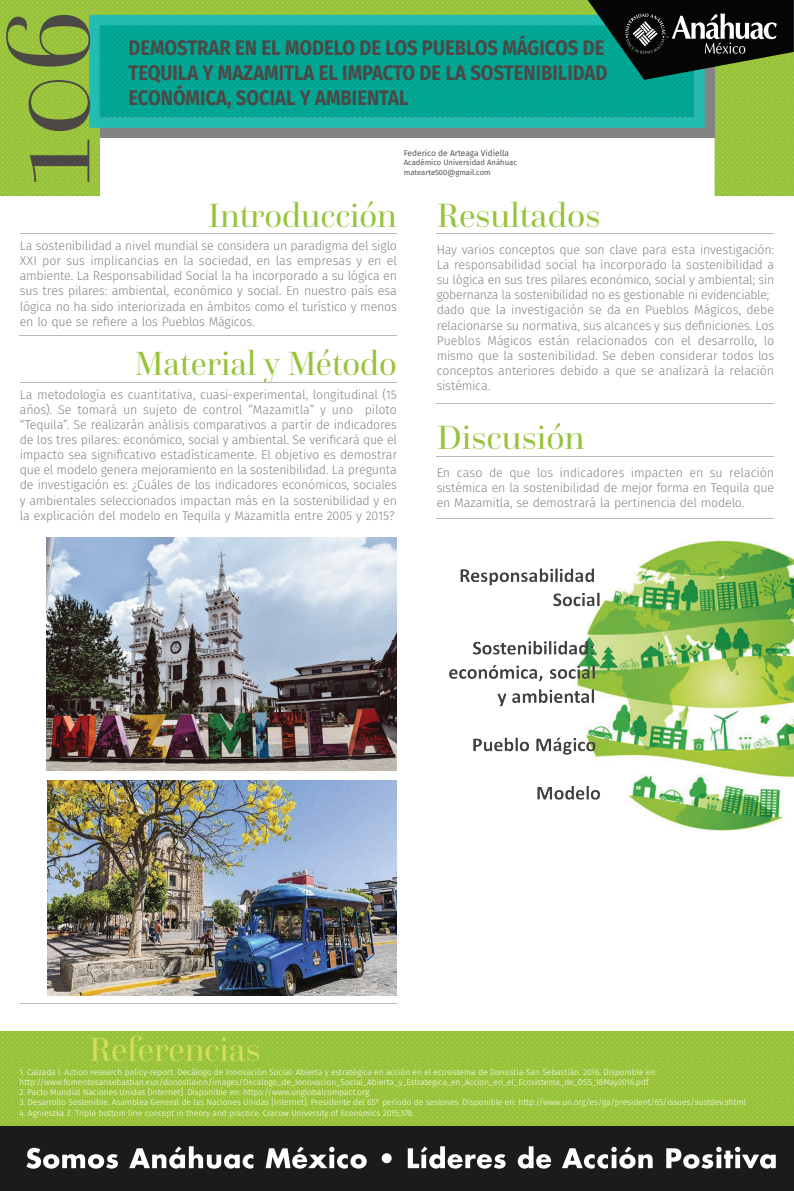
<style>
.page{position:relative;width:794px;height:1191px;background:#fff}
.page>*{position:absolute;margin:0;border:0;box-sizing:border-box;transform-origin:0 0}
.t1{font:124.49px "Questa Grande";color:#4c4845}
.t2{font:35px "Questa Grande";color:#97c33c}
.t3{font:35px "Questa Grande";color:#d3df5a}
.t4{font:700 21px/25.2px "Fira Sans";color:#4c4845;scale:.88 1}
.t5{font:300 12.6px/15.1px "Fira Sans";letter-spacing:-.015em;color:#838386;text-align:justify}
.t6{font:300 8.4px/10.1px "Fira Sans";color:#fff}
.t7{font:8.4px "Fira Sans";color:#4c4845}
.t8{font:7.7px/9.2px "Fira Sans";color:#4c4845}
</style>
<div class="page">
<svg style="left:0;top:0;width:794px;height:196px"></svg>
<div style="left:100px;top:25px;width:614px;height:113px;background:#838386"></div>
<svg style="left:89px;top:15px;width:615px;height:113px;background:#24bab1"></svg>
<div style="left:100px;top:25px;width:594px;height:92px;background:#00a896"></div>
<div style="left:0;top:1031px;width:794px;height:95px;background:#97c33c"></div>
<hr style="left:20px;top:233px;width:376px;height:1px;background:#b9b8b9">
<hr style="left:20px;top:335px;width:377px;height:1px;background:#b9b8b9">
<hr style="left:20px;top:382px;width:376px;height:1px;background:#b9b8b9">
<hr style="left:20px;top:1003px;width:376px;height:1px;background:#b9b8b9">
<img style="left:47px;top:537px;width:350px;height:233px">
<img style="left:47px;top:780px;width:350px;height:215px">
<hr style="left:437px;top:456px;width:337px;height:1px;background:#b9b8b9">
<hr style="left:437px;top:518px;width:337px;height:1px;background:#b9b8b9">
<img style="left:612px;top:540px;width:182px;height:291px">
<img style="left:449px;top:568px;width:163px;height:232px">
<hr style="left:437px;top:233px;width:337px;height:1px;background:#b9b8b9">
<hr style="left:437px;top:403px;width:337px;height:1px;background:#b9b8b9">
<svg style="left:587px;top:0;width:206px;height:80px"></svg>
<div style="left:0;top:1126px;width:794px;height:65px;background:#1b1c19"></div>
<svg style="left:26px;top:1147px;width:92px;height:21px"></svg>
<svg style="left:129px;top:1146px;width:124px;height:22px"></svg>
<svg style="left:266px;top:1146px;width:101px;height:22px"></svg>
<div style="left:382px;top:1153px;width:10px;height:10px;background:#fff;border-radius:50%"></div>
<svg style="left:408px;top:1146px;width:97px;height:22px"></svg>
<svg style="left:518px;top:1146px;width:33px;height:22px"></svg>
<svg style="left:562px;top:1146px;width:90px;height:22px"></svg>
<svg style="left:666px;top:1146px;width:109px;height:22px"></svg>
<h1 class="t1" style="left:-26px;top:187px;width:180px;rotate:-90deg">106</h1>
<h3 class="t4" style="left:128px;top:33px;width:546px">DEMOSTRAR EN EL MODELO DE LOS PUEBLOS MÁGICOS DE<br>TEQUILA Y MAZAMITLA EL IMPACTO DE LA SOSTENIBILIDAD<br>ECONÓMICA, SOCIAL Y AMBIENTAL</h3>
<p class="t7" style="left:404px;top:147px;width:107px">Federico de Arteaga Vidiella</p>
<p class="t8" style="left:404px;top:158px;width:115px">Académico Universidad Anáhuac matearte500@gmail.com</p>
<h2 class="t2" style="left:208px;top:194px;width:190px">Introducción</h2>
<p class="t5" style="left:20px;top:238px;width:379px">La sostenibilidad a nivel mundial se considera un paradigma del siglo XXI por sus implicancias en la sociedad, en las empresas y en el ambiente. La Responsabilidad Social la ha incorporado a su lógica en sus tres pilares: ambiental, económico y social. En nuestro país esa lógica no ha sido interiorizada en ámbitos como el turístico y menos en lo que se refiere a los Pueblos Mágicos.</p>
<h2 class="t2" style="left:134px;top:343px;width:264px">Material y Método</h2>
<p class="t5" style="left:20px;top:387px;width:379px">La metodología es cuantitativa, cuasi-experimental, longitudinal (15 años). Se tomará un sujeto de control “Mazamitla” y uno piloto “Tequila”. Se realizarán análisis comparativos a partir de indicadores de los tres pilares: económico, social y ambiental. Se verificará que el impacto sea significativo estadísticamente. El objetivo es demostrar que el modelo genera mejoramiento en la sostenibilidad. La pregunta de investigación es: ¿Cuáles de los indicadores económicos, sociales y ambientales seleccionados impactan más en la sostenibilidad y en la explicación del modelo en Tequila y Mazamitla entre 2005 y 2015?</p>
<h2 class="t2" style="left:437px;top:194px;width:165px">Resultados</h2>
<p class="t5" style="left:437px;top:242px;width:339px;text-align:left">Hay varios conceptos que son clave para esta investigación:<br>La responsabilidad social ha incorporado la sostenibilidad a su lógica en sus tres pilares económico, social y ambiental; sin gobernanza la sostenibilidad no es gestionable ni evidenciable; dado que la investigación se da en Pueblos Mágicos, debe relacionarse su normativa, sus alcances y sus definiciones. Los Pueblos Mágicos están relacionados con el desarrollo, lo mismo que la sostenibilidad. Se deben considerar todos los conceptos anteriores debido a que se analizará la relación sistémica.</p>
<h2 class="t2" style="left:437px;top:417px;width:149px">Discusión</h2>
<p class="t5" style="left:437px;top:464px;width:339px">En caso de que los indicadores impacten en su relación sistémica en la sostenibilidad de mejor forma en Tequila que en Mazamitla, se demostrará la pertinencia del modelo.</p>
<h2 class="t3" style="left:89px;top:1028px;width:173px">Referencias</h2>
<p class="t6" style="left:19px;top:1067px;width:639px">1. Calzada I. Action research policy-report. Decálogo de Innovación Social: Abierta y estratégica en acción en el ecosistema de Donostia-San Sebastián. 2016. Disponible en: http://www.fomentosansebastian.eus/donostiainn/images/Decalogo_de_Innovacion_Social_Abierta_y_Estrategica_en_Accion_en_el_Ecosistema_de_DSS_18May2016.pdf</p>
<p class="t6" style="left:19px;top:1087px;width:351px">2. Pacto Mundial Naciones Unidas [Internet]. Disponible en: https://www.unglobalcompact.org</p>
<p class="t6" style="left:19px;top:1097px;width:728px">3. Desarrollo Sostenible. Asamblea General de las Naciones Unidas [Internet]. Presidente del 65° período de sesiones. Disponible en: http://www.un.org/es/ga/president/65/issues/sustdev.shtml</p>
<p class="t6" style="left:19px;top:1107px;width:396px">4. Agnieszka Z. Triple bottom line concept in theory and practice. Cracow University of Economics 2015;378.</p>
</div>
